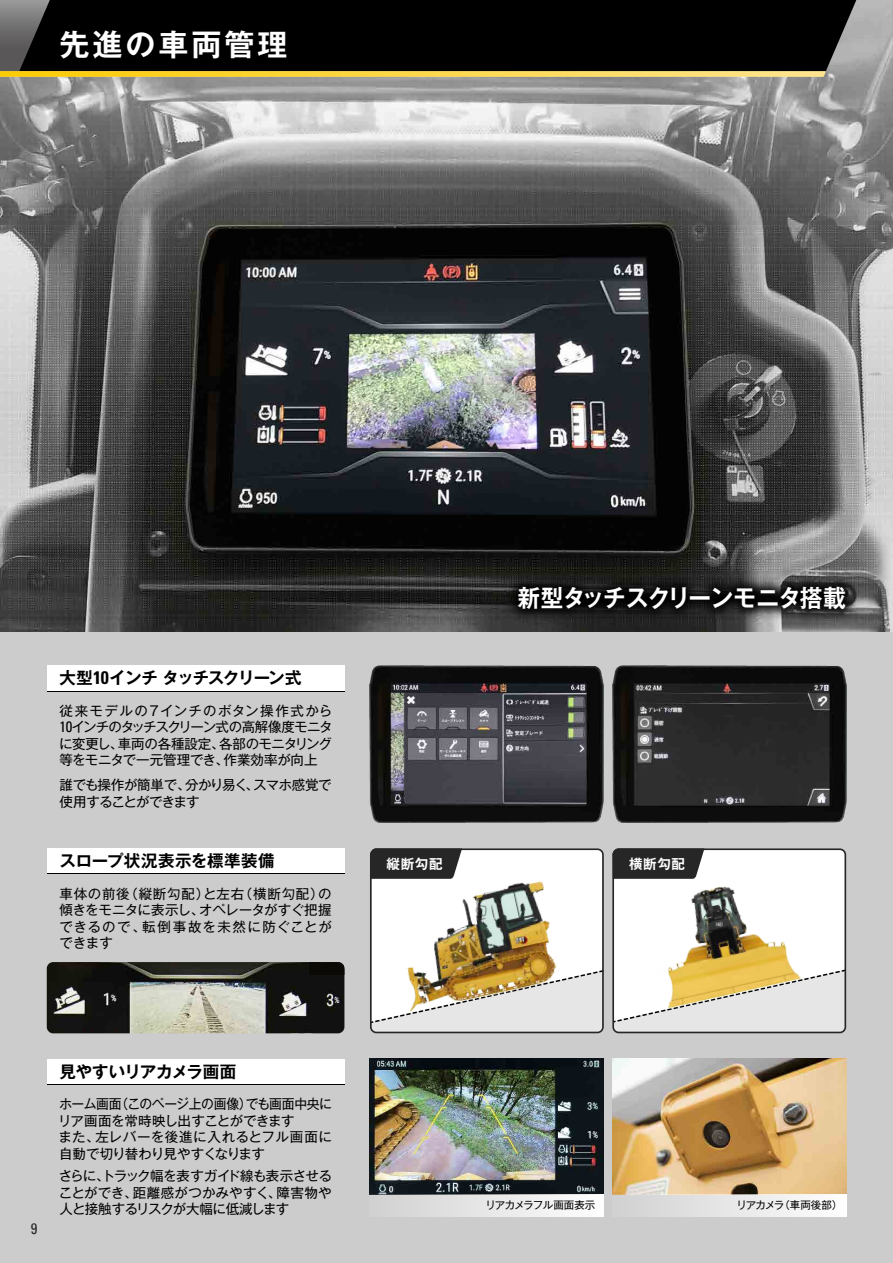
<style>
.page{position:relative;width:893px;height:1263px;background:#fff}
.page>*{position:absolute;margin:0;border:0;box-sizing:border-box;transform-origin:0 0}
.t1{font:700 30px "Gothic MB101 Pr 5 De";letter-spacing:.1em;color:#fff}
.t2{font:700 24px "Gothic MB101 Pr 5 De";letter-spacing:-.05em;color:#fff;scale:.95 1}
.t3{font:700 16.5px "Gothic MB101 Pr 5 De";letter-spacing:-.06em;color:#000}
.t4{font:700 16.5px "Gothic MB101 Pr 5 De";letter-spacing:.015em;color:#000}
.t5{font:700 16.5px "Gothic MB101 Pr 5 De";letter-spacing:-.015em;color:#000}
.t6{font:condensed 14.85px "Univers";color:#262626}
.t7{font:13.5px/16.5px "Gothic MB101 Pr 5";letter-spacing:-.02em;color:#000;text-align:justify}
.t8{font:13.5px/16.5px "Gothic MB101 Pr 5";letter-spacing:-.02em;color:#000;scale:.95 1}
.t9{font:700 13.5px "Gothic MB101 Pr 5 De";letter-spacing:.05em;color:#fff}
.t10{font:10.5px "Gothic MB101 Pr 5";letter-spacing:-.055em;color:#000}
.s1{font-family:"Univers LT Std";font-stretch:condensed;font-size:18.15px}
.s2{font-family:"Univers";font-stretch:condensed;font-size:14.85px}
</style>
<div class="page">
<div style="left:0;top:631px;width:893px;height:632px;background:#ccc"></div>
<img style="left:0;top:0;width:893px;height:631px">
<svg style="left:826px;top:0;width:30px;height:71px"></svg>
<svg style="left:0;top:0;width:826px;height:77px"></svg>
<img style="left:460px;top:528px;width:433px;height:104px">
<div style="left:47px;top:665px;width:297px;height:26px;background:#fff"></div>
<hr style="left:47px;top:691px;width:297px;height:1px;background:#000">
<div style="left:47px;top:848px;width:297px;height:26px;background:#fff"></div>
<hr style="left:47px;top:873px;width:297px;height:1px;background:#000">
<div style="left:47px;top:1059px;width:297px;height:25px;background:#fff"></div>
<hr style="left:47px;top:1084px;width:297px;height:1px;background:#000">
<svg style="left:370px;top:848px;width:219px;height:4px"></svg>
<img style="left:370px;top:852px;width:219px;height:182px">
<img style="left:589px;top:848px;width:258px;height:186px">
<img style="left:47px;top:962px;width:297px;height:71px">
<div style="left:309px;top:962px;width:35px;height:13px;background:#0c0a07"></div>
<img style="left:370px;top:1059px;width:234px;height:136px">
<img style="left:612px;top:1059px;width:234px;height:136px">
<img style="left:612px;top:665px;width:234px;height:158px">
<img style="left:370px;top:665px;width:234px;height:158px">
<div style="left:612px;top:1195px;width:234px;height:21px;background:linear-gradient(to right,#d0d0d0,#fefefe)"></div>
<div style="left:370px;top:1195px;width:234px;height:21px;background:linear-gradient(to right,#d1d1d1,#fefefe)"></div>
<p class="t1" style="left:60px;top:20px;width:229px">先進の車両管理</p>
<p class="t3" style="left:60px;top:664px;width:244px">大型<span class="s1">10</span>インチタッチスクリーン式</p>
<p class="t7" style="left:59px;top:701px;width:275px">従来モデルの７インチのボタン操作式から<span class="s2">10</span>インチのタッチスクリーン式の高解像度モニタに変更し、車両の各種設定、各部のモニタリング等をモニタで一元管理でき、作業効率が向上</p>
<p class="t7" style="left:60px;top:775px;width:274px">誰でも操作が簡単で、分かり易く、スマホ感覚で使用することができます</p>
<p class="t4" style="left:60px;top:847px;width:217px">スロープ状況表示を標準装備</p>
<p class="t7" style="left:59px;top:884px;width:274px">車体の前後（縦断勾配）と左右（横断勾配）の傾きをモニタに表示し、オペレータがすぐ把握できるので、転倒事故を未然に防ぐことができます</p>
<p class="t6" style="left:31px;top:1218px;width:8px">9</p>
<p class="t5" style="left:60px;top:1058px;width:178px">見やすいリアカメラ画面</p>
<p class="t8" style="left:58px;top:1094px;width:290px">ホーム画面（このページ上の画像）でも画面中央にリア画面を常時映し出すことができます<br>また、左レバーを後進に入れるとフル画面に自動で切り替わり見やすくなります</p>
<p class="t7" style="left:59px;top:1167px;width:275px">さらに、トラック幅を表すガイド線も表示させることができ、距離感がつかみやすく、障害物や人と接触するリスクが大幅に低減します</p>
<p class="t2" style="left:518px;top:578px;width:347px">新型タッチスクリーンモニタ搭載</p>
<p class="t9" style="left:387px;top:852px;width:58px">縦断勾配</p>
<p class="t9" style="left:629px;top:852px;width:58px">横断勾配</p>
<p class="t10" style="left:486px;top:1196px;width:111px">リアカメラフル画面表示</p>
<p class="t10" style="left:736px;top:1196px;width:107px">リアカメラ（車両後部）</p>
</div>
